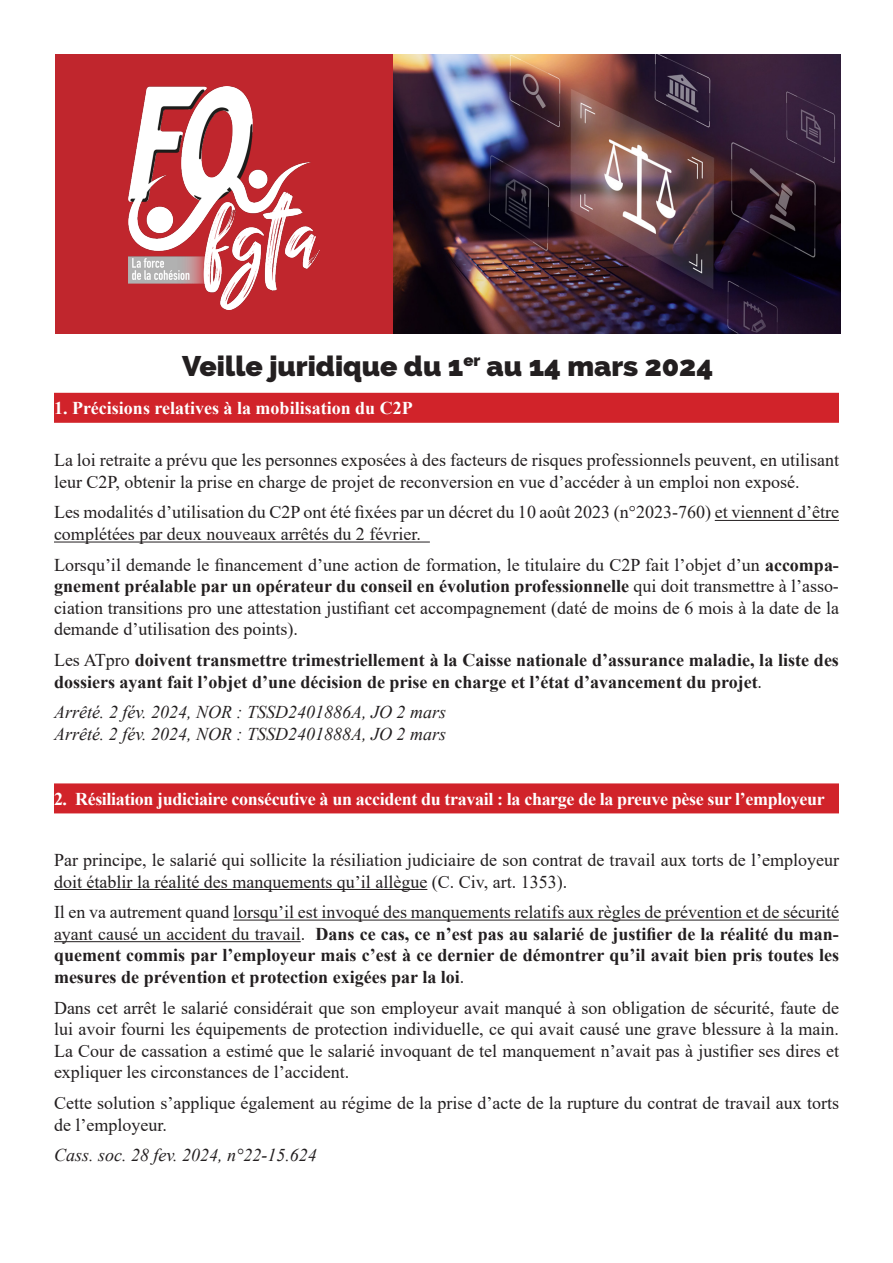
<style>
.page{position:relative;width:893px;height:1263px;background:#fff}
.page>*{position:absolute;margin:0;border:0;box-sizing:border-box;transform-origin:0 0}
.t1{font:800 28.5px "Raleway";color:#231f20}
.t2{font:18px/21.6px "Times New Roman";color:#231f20}
.t3{font:700 18px/21.6px "Times New Roman";color:#231f20}
.t4{font:italic 18px "Times New Roman";color:#231f20}
.t5{font:700 18px "Times New Roman";letter-spacing:-.02em;color:#fff}
.t6{font:700 18px "Times New Roman";color:#fff}
.s1{font-weight:700}
.s2{font-weight:400}
</style>
<div class="page">
<div style="left:55px;top:54px;width:338px;height:280px;background:#c0262d"></div>
<img style="left:393px;top:54px;width:447px;height:280px">
<img style="left:128px;top:87px;width:192px;height:223px">
<div style="left:54px;top:393px;width:785px;height:30px;background:#d1232a"></div>
<hr style="left:715px;top:520px;width:124px;height:1px;background:#231f20">
<hr style="left:54px;top:542px;width:376px;height:1px;background:#231f20">
<div style="left:54px;top:783px;width:785px;height:30px;background:#d1232a"></div>
<hr style="left:54px;top:889px;width:373px;height:1px;background:#231f20">
<hr style="left:233px;top:920px;width:606px;height:1px;background:#231f20">
<hr style="left:54px;top:941px;width:247px;height:1px;background:#231f20">
<p class="t1" style="left:182px;top:349px;width:532px">Veille juridique du 1<sup>er</sup> au 14 mars 2024</p>
<p class="t6" style="left:54px;top:395px;width:360px">1. Précisions relatives à la mobilisation du C2P</p>
<p class="t2" style="left:54px;top:449px;width:786px">La loi retraite a prévu que les personnes exposées à des facteurs de risques professionnels peuvent, en utilisant leur C2P, obtenir la prise en charge de projet de reconversion en vue d’accéder à un emploi non exposé.</p>
<p class="t2" style="left:54px;top:501px;width:786px">Les modalités d’utilisation du C2P ont été fixées par un décret du 10 août 2023 (n°2023-760) et viennent d’être complétées par deux nouveaux arrêtés du 2 février.</p>
<p class="t2" style="left:54px;top:553px;width:786px;text-align:justify">Lorsqu’il demande le financement d’une action de formation, le titulaire du C2P fait l’objet d’un <span class="s1">accompa&shy;gnement préalable par un opérateur du conseil en évolution professionnelle</span> qui doit transmettre à l’asso&shy;ciation transitions pro une attestation justifiant cet accompagnement (daté de moins de 6 mois à la date de la demande d’utilisation des points).</p>
<p class="t3" style="left:54px;top:649px;width:786px"><span class="s2">Les ATpro</span> doivent transmettre trimestriellement à la Caisse nationale d’assurance maladie, la liste des dossiers ayant fait l’objet d’une décision de prise en charge et l’état d’avancement du projet<span class="s2">.</span></p>
<p class="t4" style="left:54px;top:700px;width:394px">Arrêté. 2 fév. 2024, NOR : TSSD2401886A, JO 2 mars</p>
<p class="t4" style="left:54px;top:721px;width:394px">Arrêté. 2 fév. 2024, NOR : TSSD2401888A, JO 2 mars</p>
<p class="t5" style="left:54px;top:786px;width:772px">2. Résiliation judiciaire consécutive à un accident du travail : la charge de la preuve pèse sur l’employeur</p>
<p class="t2" style="left:54px;top:848px;width:786px">Par principe, le salarié qui sollicite la résiliation judiciaire de son contrat de travail aux torts de l’employeur doit établir la réalité des manquements qu’il allègue (C. Civ, art. 1353).</p>
<p class="t3" style="left:54px;top:901px;width:786px;text-align:justify"><span class="s2">Il en va autrement quand lorsqu’il est invoqué des manquements relatifs aux règles de prévention et de sécurité ayant causé un accident du travail.</span> Dans ce cas, ce n’est pas au salarié de justifier de la réalité du man&shy;quement commis par l’employeur mais c’est à ce dernier de démontrer qu’il avait bien pris toutes les mesures de prévention et protection exigées par la loi<span class="s2">.</span></p>
<p class="t2" style="left:54px;top:996px;width:786px;text-align:justify">Dans cet arrêt le salarié considérait que son employeur avait manqué à son obligation de sécurité, faute de lui avoir fourni les équipements de protection individuelle, ce qui avait causé une grave blessure à la main.<br>La Cour de cassation a estimé que le salarié invoquant de tel manquement n’avait pas à justifier ses dires et expliquer les circonstances de l’accident.</p>
<p class="t2" style="left:54px;top:1091px;width:786px">Cette solution s’applique également au régime de la prise d’acte de la rupture du contrat de travail aux torts de l’employeur.</p>
<p class="t4" style="left:54px;top:1143px;width:264px">Cass. soc. 28 fev. 2024, n°22-15.624</p>
</div>
